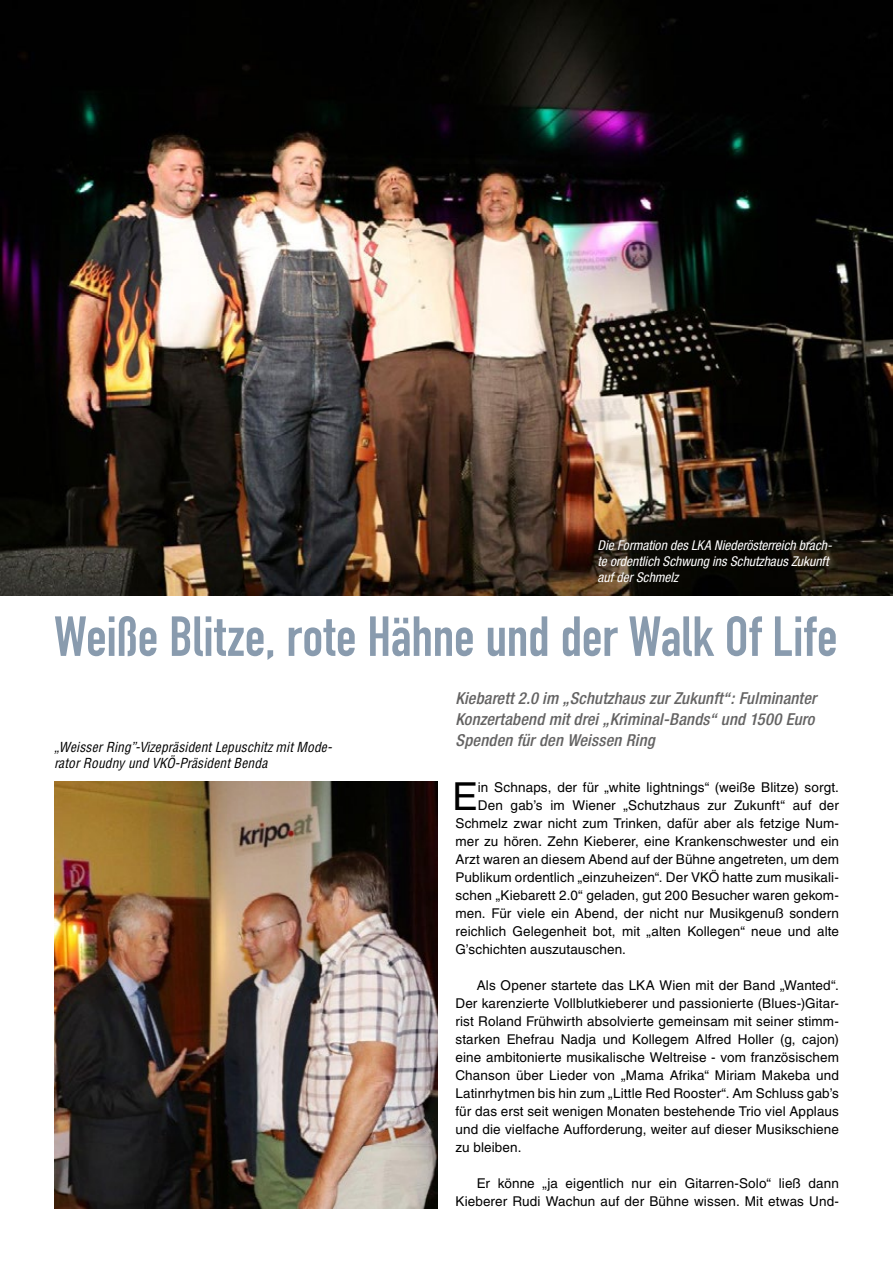
<style>
.page{position:relative;width:893px;height:1263px;background:#fff}
.page>*{position:absolute;margin:0;border:0;box-sizing:border-box;transform-origin:0 0}
.t1{font:55.5px "DIN Engschrift";color:#899bae}
.t2{font:38.55px "Helvetica LT Std";color:#000}
.t3{font:italic 500 condensed 16.5px/21px "Helvetica Neue";letter-spacing:.015em;color:#646363;text-align:justify}
.t4{font:13.5px/18px "Helvetica LT Std";letter-spacing:.01em;color:#000;text-align:justify}
.t5{font:italic condensed 13.5px/16.2px "Helvetica Neue";color:#fff}
.t6{font:italic condensed 13.5px/16.2px "Helvetica LT Std";letter-spacing:.01em;color:#000}
</style>
<div class="page">
<img style="left:0;top:0;width:893px;height:595px">
<img style="left:54px;top:781px;width:383px;height:428px">
<p class="t5" style="left:597px;top:537px;width:236px">Die Formation des LKA Niederösterreich brach&shy;te ordentlich Schwung ins Schutzhaus Zukunft auf der Schmelz</p>
<h1 class="t1" style="left:54px;top:604px;width:785px">Weiße Blitze, rote Hähne und der Walk Of Life</h1>
<p class="t6" style="left:54px;top:739px;width:279px">„Weisser Ring”-Vizepräsident Lepuschitz mit Mode&shy;rator Roudny und VKÖ-Präsident Benda</p>
<p class="t3" style="left:455px;top:687px;width:362px">Kiebarett 2.0 im „Schutzhaus zur Zukunft“: Fulminanter Konzertabend mit drei „Kriminal-Bands“ und 1500 Euro Spenden für den Weissen Ring</p>
<h2 class="t2" style="left:452px;top:774px;width:27px">E</h2>
<p class="t4" style="left:478px;top:778px;width:363px">in Schnaps, der für „white lightnings“ (weiße Blitze) sorgt.</p>
<p class="t4" style="left:478px;top:796px;width:363px">Den gab’s im Wiener „Schutzhaus zur Zukunft“ auf der</p>
<p class="t4" style="left:455px;top:814px;width:385px">Schmelz zwar nicht zum Trinken, dafür aber als fetzige Num-</p>
<p class="t4" style="left:455px;top:832px;width:385px">mer zu hören. Zehn Kieberer, eine Krankenschwester und ein</p>
<p class="t4" style="left:455px;top:850px;width:385px">Arzt waren an diesem Abend auf der Bühne angetreten, um dem</p>
<p class="t4" style="left:455px;top:868px;width:385px">Publikum ordentlich „einzuheizen“. Der VKÖ hatte zum musikali-</p>
<p class="t4" style="left:455px;top:886px;width:385px">schen „Kiebarett 2.0“ geladen, gut 200 Besucher waren gekom-</p>
<p class="t4" style="left:455px;top:904px;width:385px">men. Für viele ein Abend, der nicht nur Musikgenuß sondern</p>
<p class="t4" style="left:455px;top:922px;width:385px">reichlich Gelegenheit bot, mit „alten Kollegen“ neue und alte</p>
<p class="t4" style="left:455px;top:940px;width:172px">G’schichten auszutauschen.</p>
<p class="t4" style="left:455px;top:976px;width:385px;text-indent:21px">Als Opener startete das LKA Wien mit der Band „Wanted“.<br>Der karenzierte Vollblutkieberer und passionierte (Blues-)Gitar&shy;rist Roland Frühwirth absolvierte gemeinsam mit seiner stimm&shy;starken Ehefrau Nadja und Kollegem Alfred Holler (g, cajon) eine ambitonierte musikalische Weltreise - vom französischem Chanson über Lieder von „Mama Afrika“ Miriam Makeba und Latinrhytmen bis hin zum „Little Red Rooster“. Am Schluss gab’s für das erst seit wenigen Monaten bestehende Trio viel Applaus und die vielfache Aufforderung, weiter auf dieser Musikschiene zu bleiben.</p>
<p class="t4" style="left:455px;top:1174px;width:385px;text-align:right">Er könne „ja eigentlich nur ein Gitarren-Solo“ ließ dann<br>Kieberer Rudi Wachun auf der Bühne wissen. Mit etwas Und-</p>
</div>
